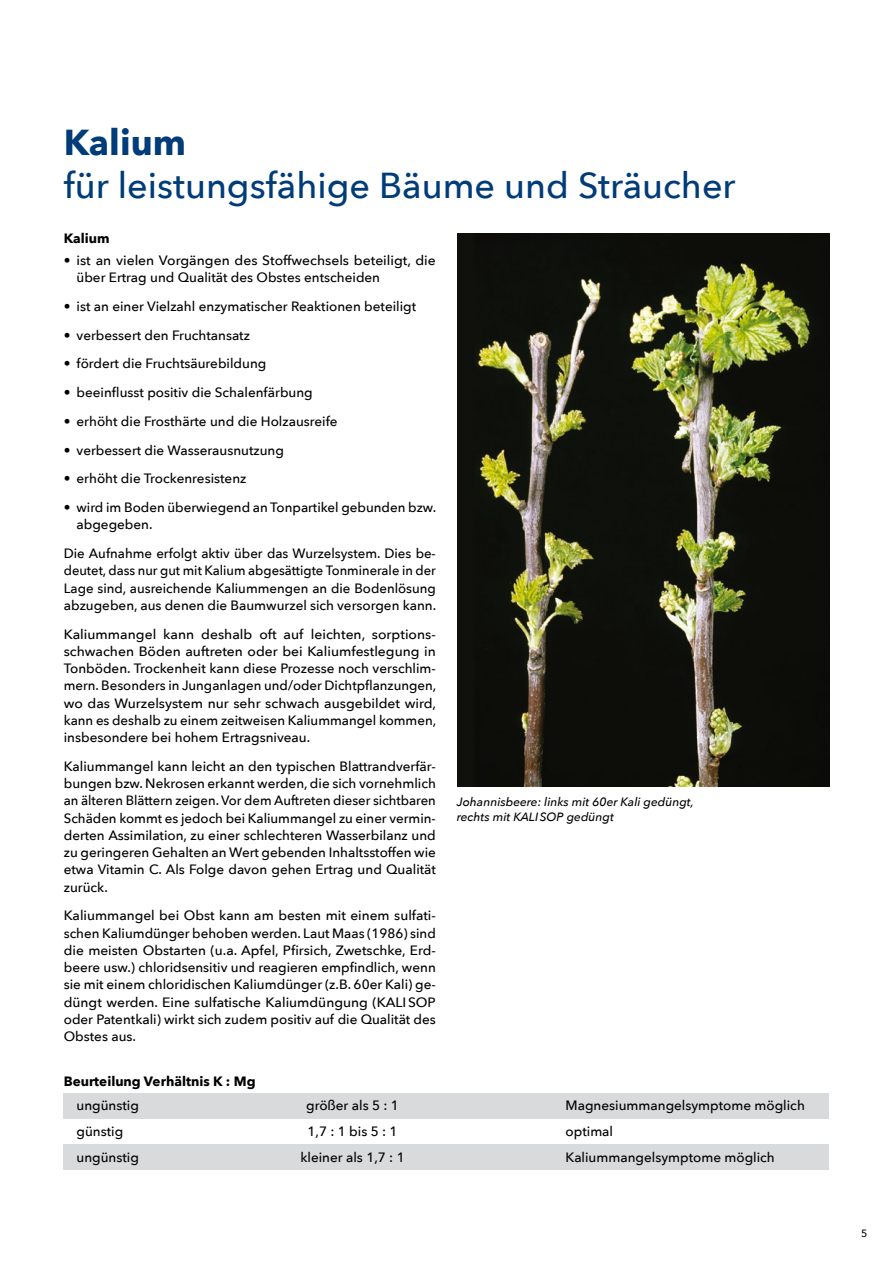
<style>
.page{position:relative;width:893px;height:1263px;background:#fff}
.page>*{position:absolute;margin:0;border:0;box-sizing:border-box;transform-origin:0 0}
.t1{font:500 36px "Avenir Next";color:#003c79}
.t2{font:700 36px "Avenir Next";color:#003c79}
.t3{font:500 13.5px/17.2px "Avenir Next";color:#000;text-align:justify}
.t4{font:700 13.5px "Avenir Next";color:#000}
.t5{font:italic 500 12px/14.4px "Avenir Next";color:#000}
.t6{font:500 10.5px "Avenir Next";color:#000}
</style>
<div class="page">
<img style="left:457px;top:234px;width:372px;height:553px">
<div style="left:64px;top:1093px;width:765px;height:25px;background:#d9dadb"></div>
<div style="left:64px;top:1144px;width:765px;height:25px;background:#d9dadb"></div>
<h1 class="t2" style="left:64px;top:111px;width:124px">Kalium</h1>
<h1 class="t1" style="left:64px;top:155px;width:673px">für leistungsfähige Bäume und Sträucher</h1>
<p class="t4" style="left:64px;top:227px;width:47px">Kalium</p>
<p class="t3" style="left:77px;top:251px;width:361px;text-indent:-13px">• ist an vielen Vorgängen des Stoffwechsels beteiligt, die über Ertrag und Qualität des Obstes entscheiden</p>
<p class="t3" style="left:64px;top:297px;width:354px">• ist an einer Vielzahl enzymatischer Reaktionen beteiligt</p>
<p class="t3" style="left:64px;top:326px;width:188px">• verbessert den Fruchtansatz</p>
<p class="t3" style="left:64px;top:355px;width:204px">• fördert die Fruchtsäurebildung</p>
<p class="t3" style="left:64px;top:383px;width:251px">• beeinflusst positiv die Schalenfärbung</p>
<p class="t3" style="left:64px;top:412px;width:275px">• erhöht die Frosthärte und die Holzausreife</p>
<p class="t3" style="left:64px;top:441px;width:222px">• verbessert die Wasserausnutzung</p>
<p class="t3" style="left:64px;top:469px;width:184px">• erhöht die Trockenresistenz</p>
<p class="t3" style="left:77px;top:498px;width:361px;text-indent:-13px">• wird im Boden überwiegend an Tonpartikel gebunden bzw. abgegeben.</p>
<p class="t3" style="left:64px;top:544px;width:374px">Die Aufnahme erfolgt aktiv über das Wurzelsystem. Dies be&shy;deutet, dass nur gut mit Kalium abgesättigte Tonminerale in der Lage sind, ausreichende Kaliummengen an die Bodenlösung abzugeben, aus denen die Baumwurzel sich versorgen kann.</p>
<p class="t3" style="left:64px;top:625px;width:374px">Kaliummangel kann deshalb oft auf leichten, sorptions&shy;schwachen Böden auftreten oder bei Kaliumfestlegung in Tonböden. Trockenheit kann diese Prozesse noch verschlim&shy;mern. Besonders in Junganlagen und/oder Dichtpflanzungen, wo das Wurzelsystem nur sehr schwach ausgebildet wird, kann es deshalb zu einem zeitweisen Kaliummangel kommen, insbesondere bei hohem Ertragsniveau.</p>
<p class="t3" style="left:64px;top:757px;width:374px">Kaliummangel kann leicht an den typischen Blattrandverfär&shy;bungen bzw. Nekrosen erkannt werden, die sich vornehmlich an älteren Blättern zeigen. Vor dem Auftreten dieser sichtbaren Schäden kommt es jedoch bei Kaliummangel zu einer vermin&shy;derten Assimilation, zu einer schlechteren Wasserbilanz und zu geringeren Gehalten an Wert gebenden Inhaltsstoffen wie etwa Vitamin C. Als Folge davon gehen Ertrag und Qualität zurück.</p>
<p class="t3" style="left:64px;top:906px;width:374px">Kaliummangel bei Obst kann am besten mit einem sulfati&shy;schen Kaliumdünger behoben werden. Laut Maas (1986) sind die meisten Obstarten (u.a. Apfel, Pfirsich, Zwetschke, Erd&shy;beere usw.) chloridsensitiv und reagieren empfindlich, wenn sie mit einem chloridischen Kaliumdünger (z.B. 60er Kali) ge&shy;düngt werden. Eine sulfatische Kaliumdüngung (KALISOP oder Patentkali) wirkt sich zudem positiv auf die Qualität des Obstes aus.</p>
<p class="t5" style="left:457px;top:794px;width:239px">Johannisbeere: links mit 60er Kali gedüngt, rechts mit KALISOP gedüngt</p>
<p class="t4" style="left:64px;top:1069px;width:193px">Beurteilung Verhältnis K : Mg</p>
<p class="t3" style="left:77px;top:1097px;width:64px">ungünstig</p>
<p class="t3" style="left:306px;top:1097px;width:94px">größer als 5 : 1</p>
<p class="t3" style="left:566px;top:1097px;width:241px">Magnesiummangelsymptome möglich</p>
<p class="t3" style="left:77px;top:1122px;width:48px">günstig</p>
<p class="t3" style="left:307px;top:1122px;width:92px">1,7 : 1 bis 5 : 1</p>
<p class="t3" style="left:566px;top:1122px;width:49px">optimal</p>
<p class="t3" style="left:77px;top:1148px;width:64px">ungünstig</p>
<p class="t3" style="left:300px;top:1148px;width:106px">kleiner als 1,7 : 1</p>
<p class="t3" style="left:566px;top:1148px;width:211px">Kaliummangelsymptome möglich</p>
<p class="t6" style="left:861px;top:1225px;width:8px">5</p>
</div>
